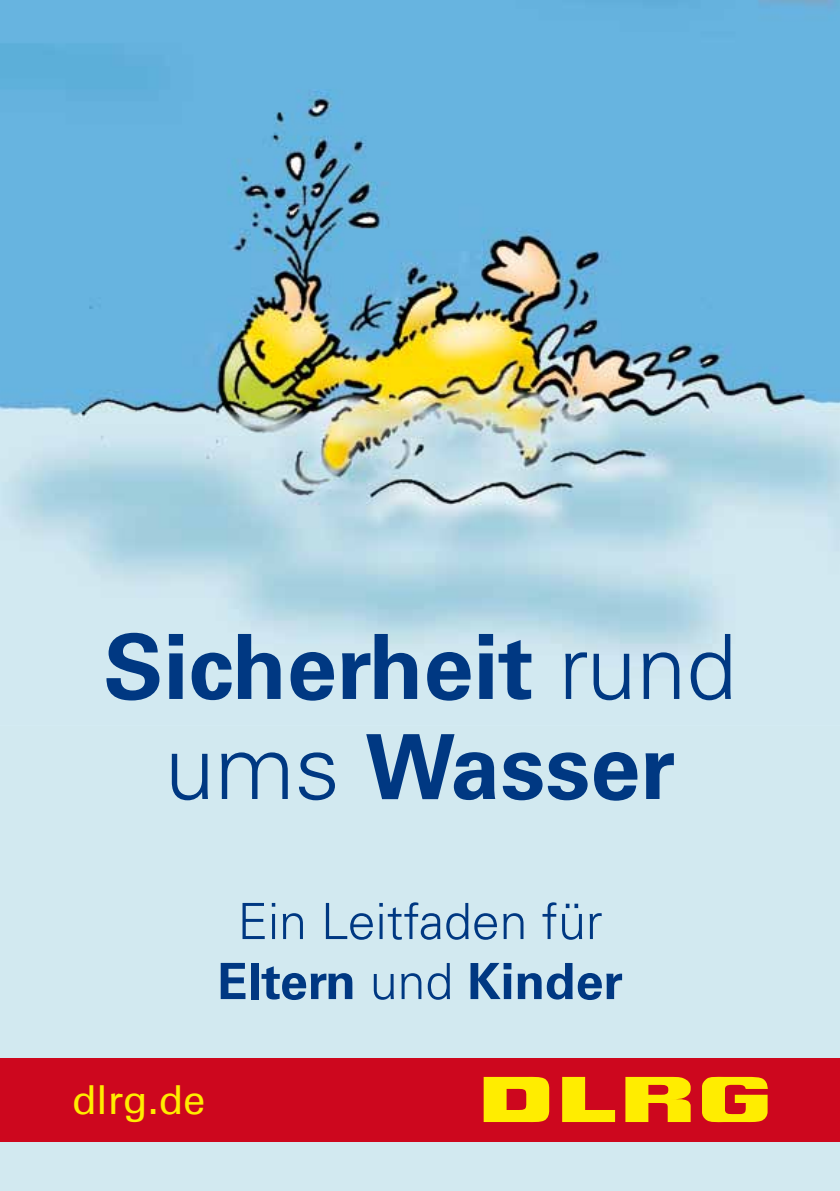
<style>
.page{position:relative;width:840px;height:1191px;background:#fff}
.page>*{position:absolute;margin:0;border:0;box-sizing:border-box;transform-origin:0 0}
.t1{font:700 90px/100px "Univers LT Std";color:#003882;text-align:center}
.t2{font:300 50px/60px "Univers LT Std";color:#003882;text-align:center}
.t3{font:40px "DLRG Univers";color:#ffed00}
.s1{font-weight:300}
.s2{font-weight:700}
</style>
<div class="page">
<div style="left:0;top:712px;width:839px;height:479px;background:#d2e9f0"></div>
<img style="left:0;top:0;width:839px;height:712px">
<div style="left:0;top:1058px;width:839px;height:83px;background:#cd071e"></div>
<svg style="left:702px;top:1076px;width:65px;height:46px"></svg>
<svg style="left:562px;top:1077px;width:52px;height:45px"></svg>
<svg style="left:483px;top:1076px;width:66px;height:46px;background:#f6c305"></svg>
<svg style="left:625px;top:1076px;width:65px;height:46px"></svg>
<h1 class="t1" style="left:103px;top:618px;width:634px">Sicherheit <span class="s1">rund ums</span> Wasser</h1>
<p class="t2" style="left:217px;top:891px;width:407px">Ein Leitfaden für<br><span class="s2">Eltern</span> und <span class="s2">Kinder</span></p>
<p class="t3" style="left:72px;top:1076px;width:135px">dlrg.de</p>
</div>
